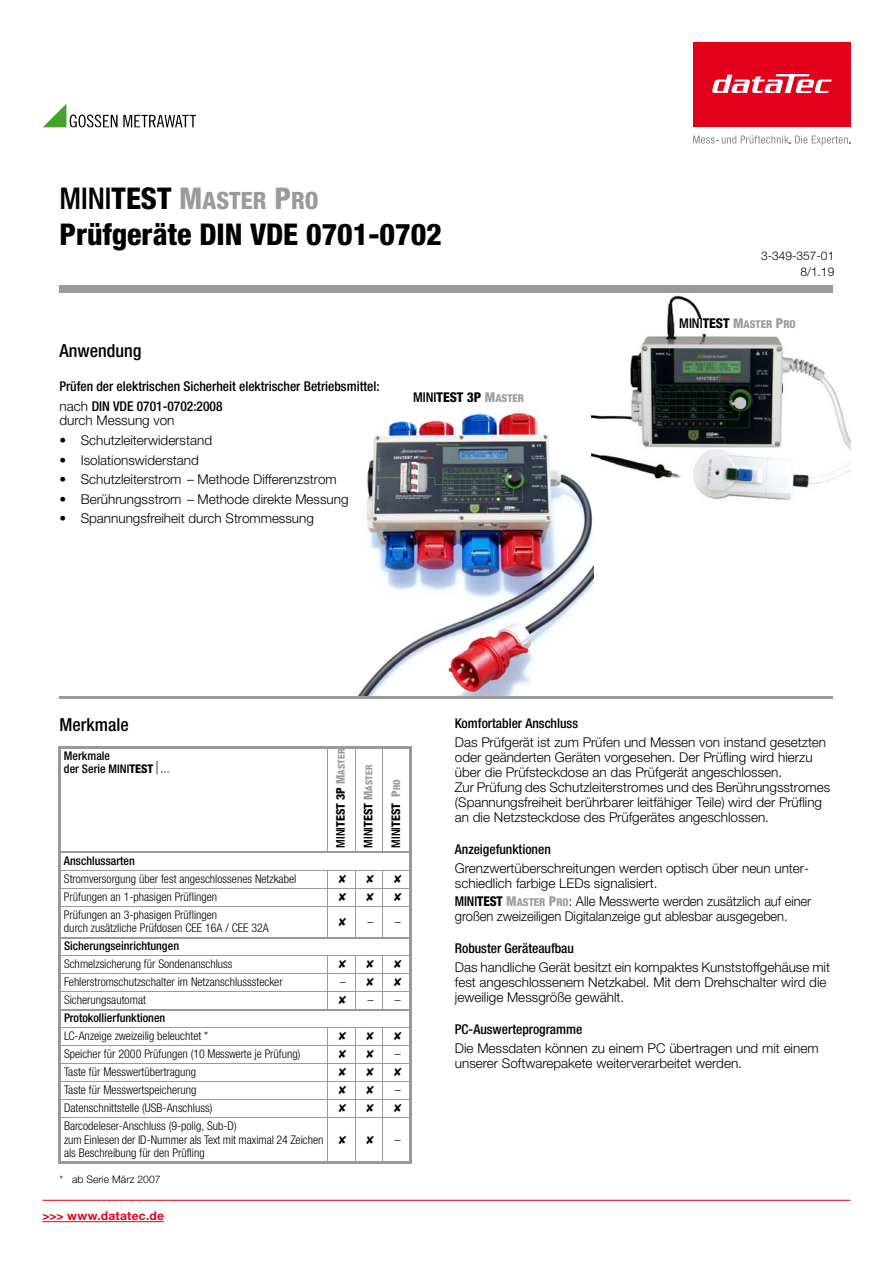
<style>
.page{position:relative;width:893px;height:1263px;background:#fff}
.page>*{position:absolute;margin:0;border:0;box-sizing:border-box;transform-origin:0 0}
.t1{font:800 condensed 30px "Helvetica Neue LTW1 G";color:#000}
.t2{font:800 condensed 24px "Helvetica Neue LTW1 G";color:#9a9a9a}
.t3{font:500 condensed 18px "Helvetica Neue LTW1 G";color:#000}
.t4{font:300 13.5px/15px "Helvetica Neue LTW1 G";color:#000}
.t5{font:500 condensed 13.5px/19.5px "Helvetica Neue LTW1 G";color:#000}
.t6{font:300 13.5px/15px "Helvetica Neue LTW1 G";color:#000;scale:.96 1}
.t7{font:800 condensed 13.5px "Helvetica Neue LTW1 G";color:#000}
.t8{font:300 condensed 12px/18px "Helvetica Neue LTW1 G";color:#000}
.t9{font:500 condensed 12px/13.5px "Helvetica Neue LTW1 G";color:#000}
.t10{font:300 12px/15px "Helvetica Neue LTW1 G";color:#000;text-align:right}
.t11{font:700 12px "Helvetica Neue LT Pro";letter-spacing:.025em;color:#e2001a}
.t12{font:800 condensed 12px "Helvetica Neue LTW1 G";color:#000}
.t13{font:800 condensed 10.8px "Helvetica Neue LTW1 G";color:#9a9a9a}
.t14{font:300 10.5px "Helvetica Neue LTW1 G";letter-spacing:.005em;color:#000}
.t15{font:800 condensed 9.6px "Helvetica Neue LTW1 G";color:#9a9a9a}
.s1{font-weight:500;font-size:30px;color:#000}
.s2{font-size:30px;color:#000}
.s3{font-size:30px}
.s4{font-weight:300;font-stretch:normal}
.s5{font-weight:500}
.s6{color:#9a9a9a}
.s7{font-size:10.8px;color:#9a9a9a}
.s8{font-weight:500;font-size:13.5px;color:#000}
.s9{font-size:13.5px;color:#000}
.s10{font-size:13.5px}
.s11{font-weight:800}
.s12{font-weight:800;color:#9a9a9a}
.s13{font-size:9.6px;color:#9a9a9a}
.s14{font-weight:500;font-size:12px;color:#000}
.s15{font-size:12px;color:#000}
.s16{font-size:12px}
.s17{font-weight:800;font-size:9.6px;color:#9a9a9a}
.s18{font-weight:500;font-stretch:condensed}
.s19{font-weight:800;font-stretch:condensed}
.s20{font-weight:800;font-stretch:condensed;color:#9a9a9a}
.s21{font-weight:800;font-stretch:condensed;font-size:10.8px;color:#9a9a9a}
</style>
<div class="page">
<div style="left:693px;top:43px;width:157px;height:84px;background:#e2001a"></div>
<svg style="left:693px;top:135px;width:157px;height:10px"></svg>
<svg style="left:712px;top:74px;width:119px;height:19px"></svg>
<hr style="left:43px;top:1221px;width:121px;height:1px;background:#e2001a">
<hr style="left:43px;top:1200px;width:807px;height:1px;background:#e2001a">
<svg style="left:43px;top:104px;width:153px;height:24px"></svg>
<div style="left:59px;top:285px;width:774px;height:8px;background:#9a9a9a"></div>
<img style="left:358px;top:410px;width:235px;height:286px">
<hr style="left:59px;top:696px;width:774px;height:3px;background:#9a9a9a">
<img style="left:591px;top:295px;width:259px;height:211px">
<div style="left:679px;top:319px;width:148px;height:15px;background:#fff"></div>
<hr style="left:58px;top:748px;width:3px;height:414px;background:#9a9a9a">
<hr style="left:327px;top:746px;width:1px;height:107px;background:#9a9a9a">
<hr style="left:327px;top:870px;width:1px;height:68px;background:#9a9a9a">
<hr style="left:327px;top:955px;width:1px;height:55px;background:#9a9a9a">
<hr style="left:327px;top:1027px;width:1px;height:137px;background:#9a9a9a">
<hr style="left:355px;top:746px;width:1px;height:107px;background:#9a9a9a">
<hr style="left:355px;top:870px;width:1px;height:68px;background:#9a9a9a">
<hr style="left:355px;top:955px;width:1px;height:55px;background:#9a9a9a">
<hr style="left:355px;top:1027px;width:1px;height:137px;background:#9a9a9a">
<hr style="left:382px;top:746px;width:1px;height:107px;background:#9a9a9a">
<hr style="left:382px;top:870px;width:1px;height:68px;background:#9a9a9a">
<hr style="left:382px;top:955px;width:1px;height:55px;background:#9a9a9a">
<hr style="left:382px;top:1027px;width:1px;height:137px;background:#9a9a9a">
<hr style="left:409px;top:748px;width:2px;height:414px;background:#9a9a9a">
<hr style="left:58px;top:746px;width:353px;height:2px;background:#9a9a9a">
<hr style="left:58px;top:851px;width:353px;height:2px;background:#9a9a9a">
<hr style="left:58px;top:870px;width:353px;height:1px;background:#9a9a9a">
<hr style="left:58px;top:888px;width:353px;height:1px;background:#9a9a9a">
<hr style="left:58px;top:906px;width:353px;height:1px;background:#9a9a9a">
<hr style="left:58px;top:937px;width:353px;height:1px;background:#9a9a9a">
<hr style="left:58px;top:955px;width:353px;height:1px;background:#9a9a9a">
<hr style="left:58px;top:973px;width:353px;height:1px;background:#9a9a9a">
<hr style="left:58px;top:992px;width:353px;height:1px;background:#9a9a9a">
<hr style="left:58px;top:1009px;width:353px;height:2px;background:#9a9a9a">
<hr style="left:58px;top:1028px;width:353px;height:1px;background:#9a9a9a">
<hr style="left:58px;top:1046px;width:353px;height:1px;background:#9a9a9a">
<hr style="left:58px;top:1064px;width:353px;height:1px;background:#9a9a9a">
<hr style="left:58px;top:1082px;width:353px;height:1px;background:#9a9a9a">
<hr style="left:58px;top:1100px;width:353px;height:1px;background:#9a9a9a">
<hr style="left:58px;top:1118px;width:353px;height:1px;background:#9a9a9a">
<hr style="left:58px;top:1162px;width:353px;height:2px;background:#9a9a9a">
<h2 class="t2" style="left:59px;top:186px;width:261px"><span class="s1">MINI</span><span class="s2">TEST</span> <span class="s3">M</span>ASTER <span class="s3">P</span>RO</h2>
<h1 class="t1" style="left:59px;top:216px;width:384px">Prüfgeräte DIN VDE 0701-0702</h1>
<h3 class="t3" style="left:59px;top:339px;width:83px">Anwendung</h3>
<p class="t5" style="left:59px;top:376px;width:322px">Prüfen der elektrischen Sicherheit elektrischer Betriebsmittel: <span class="s4">nach</span> DIN VDE 0701-0702:2008</p>
<p class="t4" style="left:59px;top:413px;width:116px">durch Messung von</p>
<p class="t4" style="left:59px;top:433px;width:154px">• Schutzleiterwiderstand</p>
<p class="t4" style="left:59px;top:452px;width:141px">• Isolationswiderstand</p>
<p class="t4" style="left:59px;top:472px;width:279px">• Schutzleiterstrom – Methode Differenzstrom</p>
<p class="t4" style="left:59px;top:491px;width:291px">• Berührungsstrom – Methode direkte Messung</p>
<p class="t4" style="left:59px;top:511px;width:256px">• Spannungsfreiheit durch Strommessung</p>
<p class="t7" style="left:413px;top:389px;width:113px"><span class="s5">MINI</span>TEST 3P <span class="s6">M</span><span class="s7">ASTER</span></p>
<p class="t10" style="left:761px;top:249px;width:75px">3-349-357-01<br>8/1.19</p>
<p class="t13" style="left:679px;top:318px;width:118px"><span class="s8">MINI</span><span class="s9">TEST</span> <span class="s10">M</span>ASTER <span class="s10">P</span>RO</p>
<h3 class="t3" style="left:59px;top:713px;width:71px">Merkmale</h3>
<p class="t9" style="left:64px;top:749px;width:107px">Merkmale<br>der Serie MINI<span class="s11">TEST</span>⏐<span class="s12">...</span></p>
<p class="t12" style="left:333px;top:848px;width:100px;rotate:-90deg"><span class="s5">MINI</span>TEST 3P <span class="s6">M</span><span class="s13">ASTER</span></p>
<p class="t9" style="left:64px;top:854px;width:72px">Anschlussarten</p>
<p class="t8" style="left:64px;top:869px;width:234px">Stromversorgung über fest angeschlossenes Netzkabel<br>Prüfungen an 1-phasigen Prüflingen<br>Prüfungen an 3-phasigen Prüflingen</p>
<p class="t8" style="left:64px;top:919px;width:206px">durch zusätzliche Prüfdosen CEE 16A / CEE 32A</p>
<p class="t9" style="left:64px;top:939px;width:117px">Sicherungseinrichtungen</p>
<p class="t8" style="left:64px;top:955px;width:220px">Schmelzsicherung für Sondenanschluss<br>Fehlerstromschutzschalter im Netzanschlussstecker</p>
<p class="t8" style="left:340px;top:973px;width:7px">–</p>
<p class="t15" style="left:363px;top:848px;width:84px;rotate:-90deg"><span class="s14">MINI</span><span class="s15">TEST</span> <span class="s16">M</span>ASTER</p>
<p class="t9" style="left:389px;top:848px;width:70px;rotate:-90deg">MINI<span class="s11">TEST</span> <span class="s12">P</span><span class="s17">RO</span></p>
<p class="t8" style="left:367px;top:912px;width:35px">– –</p>
<p class="t8" style="left:64px;top:991px;width:83px">Sicherungsautomat</p>
<p class="t8" style="left:367px;top:991px;width:35px">– –</p>
<p class="t9" style="left:64px;top:1011px;width:103px">Protokollierfunktionen</p>
<p class="t8" style="left:64px;top:1027px;width:238px">LC-Anzeige zweizeilig beleuchtet *<br>Speicher für 2000 Prüfungen (10 Messwerte je Prüfung)</p>
<p class="t8" style="left:395px;top:1045px;width:7px">–</p>
<p class="t8" style="left:64px;top:1063px;width:134px">Taste für Messwertübertragung<br>Taste für Messwertspeicherung</p>
<p class="t8" style="left:395px;top:1081px;width:7px">–</p>
<p class="t8" style="left:64px;top:1099px;width:174px">Datenschnittstelle (USB-Anschluss)<br>Barcodeleser-Anschluss (9-polig, Sub-D)</p>
<p class="t8" style="left:64px;top:1133px;width:261px;line-height:13.5px">zum Einlesen der ID-Nummer als Text mit maximal 24 Zeichen als Beschreibung für den Prüfling</p>
<p class="t8" style="left:395px;top:1131px;width:7px">–</p>
<p class="t14" style="left:59px;top:1173px;width:103px">* ab Serie März 2007</p>
<p class="t11" style="left:43px;top:1209px;width:123px">&gt;&gt;&gt; www.datatec.de</p>
<p class="t5" style="left:455px;top:713px;width:125px">Komfortabler Anschluss</p>
<p class="t4" style="left:455px;top:735px;width:377px">Das Prüfgerät ist zum Prüfen und Messen von instand gesetzten oder geänderten Geräten vorgesehen. Der Prüfling wird hierzu über die Prüfsteckdose an das Prüfgerät angeschlossen.<br>Zur Prüfung des Schutzleiterstromes und des Berührungsstromes (Spannungsfreiheit berührbarer leitfähiger Teile) wird der Prüfling an die Netzsteckdose des Prüfgerätes angeschlossen.</p>
<p class="t5" style="left:455px;top:839px;width:97px">Anzeigefunktionen</p>
<p class="t4" style="left:455px;top:861px;width:356px">Grenzwertüberschreitungen werden optisch über neun unter&shy;schiedlich farbige LEDs signalisiert.</p>
<p class="t6" style="left:455px;top:894px;width:373px"><span class="s18">MINI</span><span class="s19">TEST</span> <span class="s20">M</span><span class="s21">ASTER</span> <span class="s20">P</span><span class="s21">RO</span>: Alle Messwerte werden zusätzlich auf einer großen zweizeiligen Digitalanzeige gut ablesbar ausgegeben.</p>
<p class="t5" style="left:455px;top:938px;width:121px">Robuster Geräteaufbau</p>
<p class="t4" style="left:455px;top:960px;width:377px">Das handliche Gerät besitzt ein kompaktes Kunststoffgehäuse mit fest angeschlossenem Netzkabel. Mit dem Drehschalter wird die jeweilige Messgröße gewählt.</p>
<p class="t5" style="left:455px;top:1019px;width:129px">PC-Auswerteprogramme</p>
<p class="t4" style="left:455px;top:1041px;width:365px">Die Messdaten können zu einem PC übertragen und mit einem unserer Softwarepakete weiterverarbeitet werden.</p>
</div>
